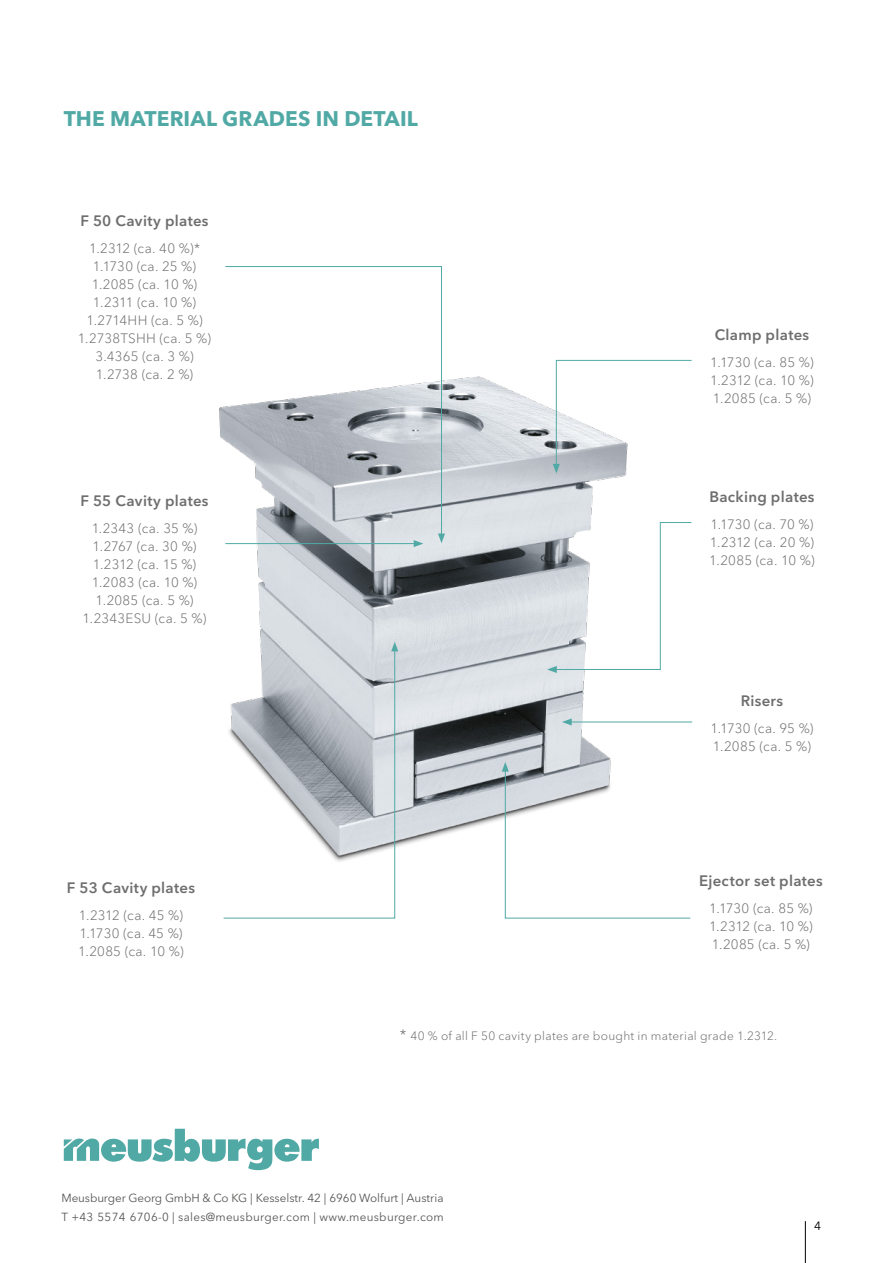
<style>
.page{position:relative;width:893px;height:1263px;background:#fff}
.page>*{position:absolute;margin:0;border:0;box-sizing:border-box;transform-origin:0 0}
.t1{font:700 21px "Avenir Next W1 G";letter-spacing:.005em;color:#51a9a5}
.t2{font:600 15px "Avenir Next W1 G";letter-spacing:.02em;color:#6e6e6e}
.t3{font:300 13.5px/18px "Avenir Next W1 G";letter-spacing:.015em;color:#6e6e6e;text-align:justify}
.t4{font:300 12px "Avenir Next W1 G";letter-spacing:.025em;color:#6e6e6e}
.t5{font:12px "Avenir Next W1 G";color:#000}
.t6{font:11.7px/18.6px "Avenir Next W1 G";color:#575756}
.s1{font-size:15px}
</style>
<div class="page">
<hr style="left:805px;top:1221px;width:1px;height:42px;background:#000">
<svg style="left:64px;top:1129px;width:255px;height:41px"></svg>
<img style="left:219px;top:376px;width:471px;height:471px">
<svg style="left:553px;top:359px;width:139px;height:115px"></svg>
<svg style="left:547px;top:522px;width:145px;height:151px"></svg>
<hr style="left:225px;top:543px;width:191px;height:1px;background:#51a9a5">
<svg style="left:414px;top:540px;width:9px;height:7px"></svg>
<svg style="left:224px;top:266px;width:218px;height:271px"></svg>
<svg style="left:438px;top:533px;width:7px;height:10px"></svg>
<hr style="left:569px;top:721px;width:123px;height:1px;background:#51a9a5">
<svg style="left:562px;top:718px;width:10px;height:7px"></svg>
<svg style="left:502px;top:762px;width:189px;height:157px"></svg>
<svg style="left:223px;top:648px;width:173px;height:271px"></svg>
<svg style="left:391px;top:642px;width:7px;height:9px"></svg>
<h1 class="t1" style="left:64px;top:106px;width:355px">THE MATERIAL GRADES IN DETAIL</h1>
<p class="t2" style="left:81px;top:211px;width:130px">F 50 Cavity plates</p>
<p class="t3" style="left:78px;top:239px;width:135px;text-align:center">1.2312 (ca. 40 %)*<br>1.1730 (ca. 25 %)<br>1.2085 (ca. 10 %)<br>1.2311 (ca. 10 %)<br>1.2714HH (ca. 5 %)<br>1.2738TSHH (ca. 5 %)<br>3.4365 (ca. 3 %)<br>1.2738 (ca. 2 %)</p>
<p class="t2" style="left:80px;top:491px;width:130px">F 55 Cavity plates</p>
<p class="t3" style="left:83px;top:519px;width:125px;text-align:center">1.2343 (ca. 35 %)<br>1.2767 (ca. 30 %)<br>1.2312 (ca. 15 %)<br>1.2083 (ca. 10 %)<br>1.2085 (ca. 5 %)<br>1.2343ESU (ca. 5 %)</p>
<p class="t2" style="left:67px;top:879px;width:130px">F 53 Cavity plates</p>
<p class="t3" style="left:78px;top:906px;width:107px">1.2312 (ca. 45 %)<br>1.1730 (ca. 45 %)<br>1.2085 (ca. 10 %)</p>
<p class="t2" style="left:715px;top:325px;width:96px">Clamp plates</p>
<p class="t3" style="left:710px;top:353px;width:105px">1.1730 (ca. 85 %)<br>1.2312 (ca. 10 %)<br>1.2085 (ca. 5 %)</p>
<p class="t2" style="left:709px;top:487px;width:107px">Backing plates</p>
<p class="t3" style="left:709px;top:515px;width:107px">1.1730 (ca. 70 %)<br>1.2312 (ca. 20 %)<br>1.2085 (ca. 10 %)</p>
<p class="t2" style="left:741px;top:691px;width:44px">Risers</p>
<p class="t3" style="left:710px;top:719px;width:105px">1.1730 (ca. 95 %)<br>1.2085 (ca. 5 %)</p>
<p class="t2" style="left:699px;top:871px;width:125px">Ejector set plates</p>
<p class="t3" style="left:709px;top:899px;width:105px">1.1730 (ca. 85 %)<br>1.2312 (ca. 10 %)<br>1.2085 (ca. 5 %)</p>
<p class="t4" style="left:400px;top:1029px;width:379px"><span class="s1">*</span> 40 % of all F 50 cavity plates are bought in material grade 1.2312.</p>
<p class="t6" style="left:62px;top:1189px;width:384px">Meusburger Georg GmbH &amp; Co KG | Kesselstr. 42 | 6960 Wolfurt | Austria<br>T +43 5574 6706-0 | sales@meusburger.com | www.meusburger.com</p>
<p class="t5" style="left:814px;top:1219px;width:8px">4</p>
</div>
